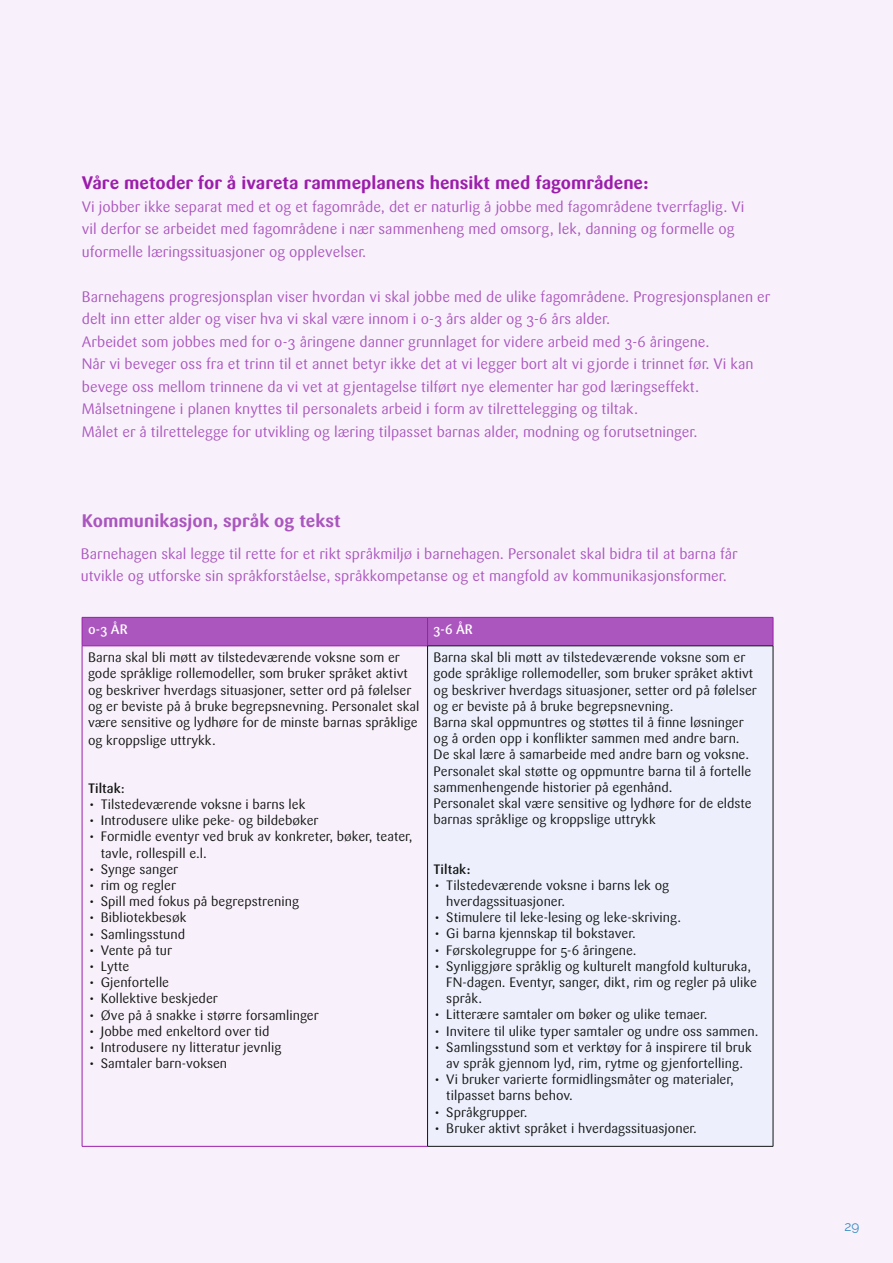
<style>
.page{position:relative;width:893px;height:1263px;background:#f8f1fb}
.page>*{position:absolute;margin:0;border:0;box-sizing:border-box;transform-origin:0 0}
.t1{font:700 18px "Sari OT";color:#9c1dab}
.t2{font:700 18px "Sari OT";color:#ab56be}
.t3{font:15px/22.5px "Sari OT";color:#ab56be}
.t4{font:13.5px/16.2px "Sari OT";color:#131413}
.t5{font:500 13.5px "Sari OT";color:#131413}
.t6{font:500 13.5px "Sari OT";color:#fff}
.t7{font:13.5px "Raleway";color:#388bc6}
.s1{font-weight:400;font-size:15px}
</style>
<div class="page">
<div style="left:428px;top:646px;width:345px;height:500px;background:#edf0fc"></div>
<svg style="left:82px;top:617px;width:692px;height:29px"></svg>
<hr style="left:82px;top:646px;width:345px;height:1px;background:#9c1dab">
<hr style="left:82px;top:646px;width:1px;height:500px;background:#9c1dab">
<hr style="left:82px;top:1146px;width:345px;height:1px;background:#9c1dab">
<hr style="left:427px;top:646px;width:346px;height:1px;background:#131413">
<hr style="left:427px;top:646px;width:1px;height:500px;background:#131413">
<hr style="left:773px;top:646px;width:1px;height:500px;background:#131413">
<hr style="left:427px;top:1146px;width:346px;height:1px;background:#131413">
<h1 class="t1" style="left:82px;top:171px;width:568px">Våre metoder for å ivareta rammeplanens hensikt med fagområdene:</h1>
<p class="t3" style="left:82px;top:195px;width:664px">Vi jobber ikke separat med et og et fagområde, det er naturlig å jobbe med fagområdene tverrfaglig. Vi vil derfor se arbeidet med fagområdene i nær sammenheng med omsorg, lek, danning og formelle og uformelle læringssituasjoner og opplevelser.</p>
<p class="t3" style="left:82px;top:285px;width:690px">Barnehagens progresjonsplan viser hvordan vi skal jobbe med de ulike fagområdene. Progresjonsplanen er delt inn etter alder og viser hva vi skal være innom i 0-3 års alder og 3-6 års alder.<br>Arbeidet som jobbes med for 0-3 åringene danner grunnlaget for videre arbeid med 3-6 åringene.<br>Når vi beveger oss fra et trinn til et annet betyr ikke det at vi legger bort alt vi gjorde i trinnet før. Vi kan bevege oss mellom trinnene da vi vet at gjentagelse tilført nye elementer har god læringseffekt.<br>Målsetningene i planen knyttes til personalets arbeid i form av tilrettelegging og tiltak.<br>Målet er å tilrettelegge for utvikling og læring tilpasset barnas alder, modning og forutsetninger.</p>
<h1 class="t2" style="left:82px;top:509px;width:260px">Kommunikasjon, språk og tekst</h1>
<p class="t3" style="left:81px;top:542px;width:658px">Barnehagen skal legge til rette for et rikt språkmiljø i barnehagen. Personalet skal bidra til at barna får utvikle og utforske sin språkforståelse, språkkompetanse og et mangfold av kommunikasjonsformer.</p>
<p class="t6" style="left:88px;top:620px;width:41px">0-3 ÅR</p>
<p class="t6" style="left:434px;top:620px;width:41px">3-6 ÅR</p>
<p class="t4" style="left:88px;top:649px;width:333px">Barna skal bli møtt av tilstedeværende voksne som er gode språklige rollemodeller, som bruker språket aktivt og beskriver hverdags situasjoner, setter ord på følelser og er beviste på å bruke begrepsnevning. Personalet skal være sensitive og lydhøre for de minste barnas språklige</p>
<p class="t4" style="left:88px;top:732px;width:129px">og kroppslige uttrykk.</p>
<p class="t5" style="left:88px;top:779px;width:38px">Tiltak<span class="s1">:</span></p>
<p class="t4" style="left:88px;top:796px;width:219px">• Tilstedeværende voksne i barns lek</p>
<p class="t4" style="left:88px;top:812px;width:232px">• Introdusere ulike peke- og bildebøker</p>
<p class="t4" style="left:101px;top:828px;width:313px;text-indent:-13px">• Formidle eventyr ved bruk av konkreter, bøker, teater, tavle, rollespill e.l.</p>
<p class="t4" style="left:88px;top:861px;width:92px">• Synge sanger</p>
<p class="t4" style="left:88px;top:877px;width:89px">• rim og regler</p>
<p class="t4" style="left:88px;top:893px;width:212px">• Spill med fokus på begrepstrening</p>
<p class="t4" style="left:88px;top:909px;width:100px">• Bibliotekbesøk</p>
<p class="t4" style="left:88px;top:926px;width:99px">• Samlingsstund</p>
<p class="t4" style="left:88px;top:942px;width:86px">• Vente på tur</p>
<p class="t4" style="left:88px;top:958px;width:43px">• Lytte</p>
<p class="t4" style="left:88px;top:974px;width:83px">• Gjenfortelle</p>
<p class="t4" style="left:88px;top:990px;width:131px">• Kollektive beskjeder</p>
<p class="t4" style="left:88px;top:1007px;width:232px">• Øve på å snakke i større forsamlinger</p>
<p class="t4" style="left:88px;top:1023px;width:183px">• Jobbe med enkeltord over tid</p>
<p class="t4" style="left:88px;top:1039px;width:195px">• Introdusere ny litteratur jevnlig</p>
<p class="t4" style="left:88px;top:1055px;width:141px">• Samtaler barn-voksen</p>
<p class="t4" style="left:434px;top:649px;width:325px">Barna skal bli møtt av tilstedeværende voksne som er gode språklige rollemodeller, som bruker språket aktivt og beskriver hverdags situasjoner, setter ord på følelser og er beviste på å bruke begrepsnevning.<br>Barna skal oppmuntres og støttes til å finne løsninger og å orden opp i konflikter sammen med andre barn.<br>De skal lære å samarbeide med andre barn og voksne.<br>Personalet skal støtte og oppmuntre barna til å fortelle sammenhengende historier på egenhånd.<br>Personalet skal være sensitive og lydhøre for de eldste barnas språklige og kroppslige uttrykk</p>
<p class="t5" style="left:434px;top:860px;width:38px">Tiltak:</p>
<p class="t4" style="left:446px;top:877px;width:224px;text-indent:-13px">• Tilstedeværende voksne i barns lek og hverdagssituasjoner.</p>
<p class="t4" style="left:434px;top:909px;width:249px">• Stimulere til leke-lesing og leke-skriving.</p>
<p class="t4" style="left:434px;top:925px;width:204px">• Gi barna kjennskap til bokstaver.</p>
<p class="t4" style="left:434px;top:942px;width:205px">• Førskolegruppe for 5-6 åringene.</p>
<p class="t4" style="left:446px;top:958px;width:312px;text-indent:-13px">• Synliggjøre språklig og kulturelt mangfold kulturuka,<br>FN-dagen. Eventyr, sanger, dikt, rim og regler på ulike språk.</p>
<p class="t4" style="left:434px;top:1006px;width:275px">• Litterære samtaler om bøker og ulike temaer.</p>
<p class="t4" style="left:434px;top:1023px;width:326px">• Invitere til ulike typer samtaler og undre oss sammen.</p>
<p class="t4" style="left:434px;top:1039px;width:320px;text-align:center">• Samlingsstund som et verktøy for å inspirere til bruk av språk gjennom lyd, rim, rytme og gjenfortelling.</p>
<p class="t4" style="left:446px;top:1071px;width:289px;text-indent:-13px">• Vi bruker varierte formidlingsmåter og materialer, tilpasset barns behov.</p>
<p class="t4" style="left:434px;top:1104px;width:95px">• Språkgrupper.</p>
<p class="t4" style="left:434px;top:1120px;width:265px">• Bruker aktivt språket i hverdagssituasjoner.</p>
<p class="t7" style="left:844px;top:1218px;width:16px">29</p>
</div>
